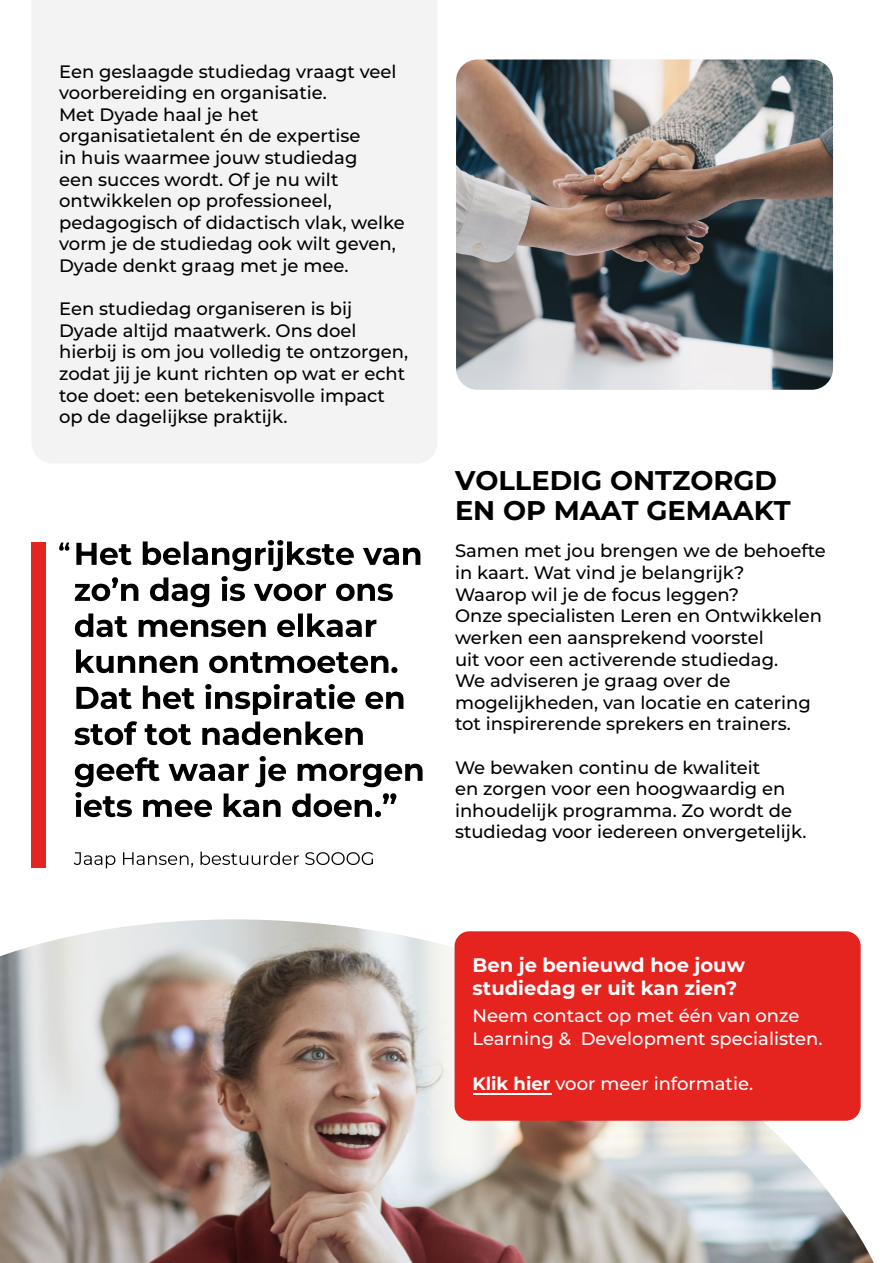
<style>
.page{position:relative;width:893px;height:1263px;background:#fff}
.page>*{position:absolute;margin:0;border:0;box-sizing:border-box;transform-origin:0 0}
.t1{font:100 27px/30px "Montserrat";color:#000}
.t2{font:700 19.5px/23.4px "Montserrat";color:#fff}
.t3{font:500 18px/21.6px "Montserrat";color:#000}
.t4{font:500 18px/23.4px "Montserrat";color:#fff}
.s1{font-weight:700}
</style>
<div class="page">
<img style="left:0;top:919px;width:874px;height:344px">
<div style="left:32px;top:0;width:405px;height:463px;background:#f3f3f4"></div>
<div style="left:31px;top:542px;width:15px;height:326px;background:#e5231f"></div>
<div style="left:455px;top:931px;width:406px;height:190px;background:#e5231f;border-radius:15px"></div>
<img style="left:456px;top:60px;width:377px;height:330px">
<svg style="left:74px;top:851px;width:299px;height:17px"></svg>
<svg style="left:75px;top:756px;width:348px;height:61px"></svg>
<svg style="left:74px;top:721px;width:289px;height:24px"></svg>
<svg style="left:76px;top:684px;width:327px;height:31px"></svg>
<svg style="left:76px;top:649px;width:321px;height:24px"></svg>
<svg style="left:75px;top:613px;width:301px;height:24px"></svg>
<svg style="left:75px;top:540px;width:345px;height:67px"></svg>
<svg style="left:59px;top:542px;width:10px;height:9px"></svg>
<hr style="left:473px;top:1094px;width:78px;height:1px;background:#fff">
<p class="t3" style="left:59px;top:60px;width:347px">Een geslaagde studiedag vraagt veel voorbereiding en organisatie.<br>Met Dyade haal je het organisatietalent én de expertise<br>in huis waarmee jouw studiedag<br>een succes wordt. Of je nu wilt ontwikkelen op professioneel, pedagogisch of didactisch vlak, welke vorm je de studiedag ook wilt geven,<br>Dyade denkt graag met je mee.</p>
<p class="t3" style="left:59px;top:297px;width:351px">Een studiedag organiseren is bij Dyade altijd maatwerk. Ons doel hierbij is om jou volledig te ontzorgen, zodat jij je kunt richten op wat er echt toe doet: een betekenisvolle impact op de dagelijkse praktijk.</p>
<h1 class="t1" style="left:455px;top:464px;width:337px">VOLLEDIG ONTZORGD<br>EN OP MAAT GEMAAKT</h1>
<p class="t3" style="left:455px;top:540px;width:372px">Samen met jou brengen we de behoefte in kaart. Wat vind je belangrijk?<br>Waarop wil je de focus leggen?<br>Onze specialisten Leren en Ontwikkelen werken een aansprekend voorstel<br>uit voor een activerende studiedag.<br>We adviseren je graag over de mogelijkheden, van locatie en catering tot inspirerende sprekers en trainers.</p>
<p class="t3" style="left:455px;top:756px;width:353px">We bewaken continu de kwaliteit<br>en zorgen voor een hoogwaardig en inhoudelijk programma. Zo wordt de studiedag voor iedereen onvergetelijk.</p>
<p class="t2" style="left:472px;top:952px;width:274px">Ben je benieuwd hoe jouw studiedag er uit kan zien?</p>
<p class="t4" style="left:472px;top:1003px;width:352px">Neem contact op met één van onze<br>Learning &amp; Development specialisten.</p>
<p class="t4" style="left:472px;top:1071px;width:282px"><span class="s1">Klik hier</span> voor meer informatie.</p>
</div>
